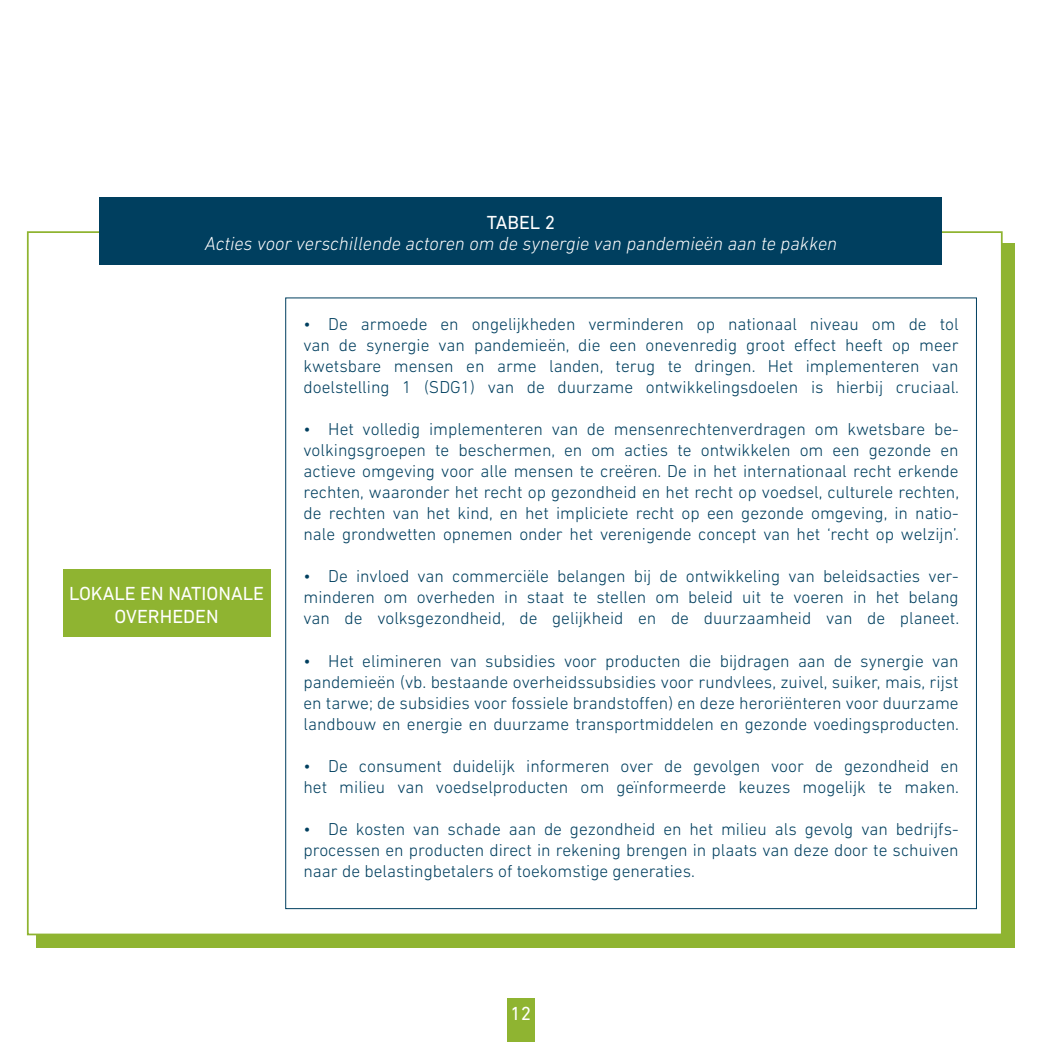
<style>
.page{position:relative;width:1042px;height:1042px;background:#fff}
.page>*{position:absolute;margin:0;border:0;box-sizing:border-box;transform-origin:0 0}
.TITRE_OK_OUI{font:italic 300 19.25px "DIN Next LT Pro";color:#fff}
.Texte{font:19.25px/23.1px "DIN Next LT Pro";color:#fff;text-align:center}
.TITRE_OK_OUI-2{font:19.25px "DIN Next LT Pro";color:#fff}
.t1{font:300 17.5px/21px "DIN Next LT Pro";color:#003f5f;text-align:justify}
</style>
<div class="page">
<div style="left:507px;top:998px;width:27px;height:44px;background:#8fb431"></div>
<div style="left:36px;top:244px;width:979px;height:703px;background:#8fb431"></div>
<div style="left:27px;top:231px;width:975px;height:704px;background:#fff;border:2px solid #8fb431"></div>
<div style="left:63px;top:569px;width:207px;height:68px;background:#8fb431"></div>
<div style="left:100px;top:197px;width:842px;height:68px;background:#003f5f"></div>
<p class="TITRE_OK_OUI-2" style="left:487px;top:212px;width:70px">TABEL 2</p>
<p class="TITRE_OK_OUI" style="left:205px;top:233px;width:634px">Acties voor verschillende actoren om de synergie van pandemieën aan te pakken</p>
<p class="Texte" style="left:69px;top:582px;width:196px">LOKALE EN NATIONALE<br>OVERHEDEN</p>
<p class="t1" style="left:303px;top:314px;width:657px">• De armoede en ongelijkheden verminderen op nationaal niveau om de tol van de synergie van pandemieën, die een onevenredig groot effect heeft op meer kwetsbare mensen en arme landen, terug te dringen. Het implementeren van doelstelling 1 (SDG1) van de duurzame ontwikkelingsdoelen is hierbij cruciaal.</p>
<p class="t1" style="left:303px;top:419px;width:657px;text-align:left">• Het volledig implementeren van de mensenrechtenverdragen om kwetsbare be-- volkingsgroepen te beschermen, en om acties te ontwikkelen om een gezonde en actieve omgeving voor alle mensen te creëren. De in het internationaal recht erkende rechten, waaronder het recht op gezondheid en het recht op voedsel, culturele rechten, de rechten van het kind, en het impliciete recht op een gezonde omgeving, in natio&shy;nale grondwetten opnemen onder het verenigende concept van het ‘recht op welzijn’.</p>
<p class="t1" style="left:303px;top:566px;width:657px">• De invloed van commerciële belangen bij de ontwikkeling van beleidsacties ver&shy;minderen om overheden in staat te stellen om beleid uit te voeren in het belang van de volksgezondheid, de gelijkheid en de duurzaamheid van de planeet.</p>
<p class="t1" style="left:303px;top:650px;width:657px">• Het elimineren van subsidies voor producten die bijdragen aan de synergie van pandemieën (vb. bestaande overheidssubsidies voor rundvlees, zuivel, suiker, mais, rijst en tarwe; de subsidies voor fossiele brandstoffen) en deze heroriënteren voor duurzame landbouw en energie en duurzame transportmiddelen en gezonde voedingsproducten.</p>
<p class="t1" style="left:303px;top:755px;width:657px">• De consument duidelijk informeren over de gevolgen voor de gezondheid en het milieu van voedselproducten om geïnformeerde keuzes mogelijk te maken.</p>
<p class="t1" style="left:303px;top:818px;width:657px">• De kosten van schade aan de gezondheid en het milieu als gevolg van bedrijfs&shy;processen en producten direct in rekening brengen in plaats van deze door te schuiven naar de belastingbetalers of toekomstige generaties.</p>
<p class="Texte" style="left:510px;top:1001px;width:22px">12</p>
</div>
